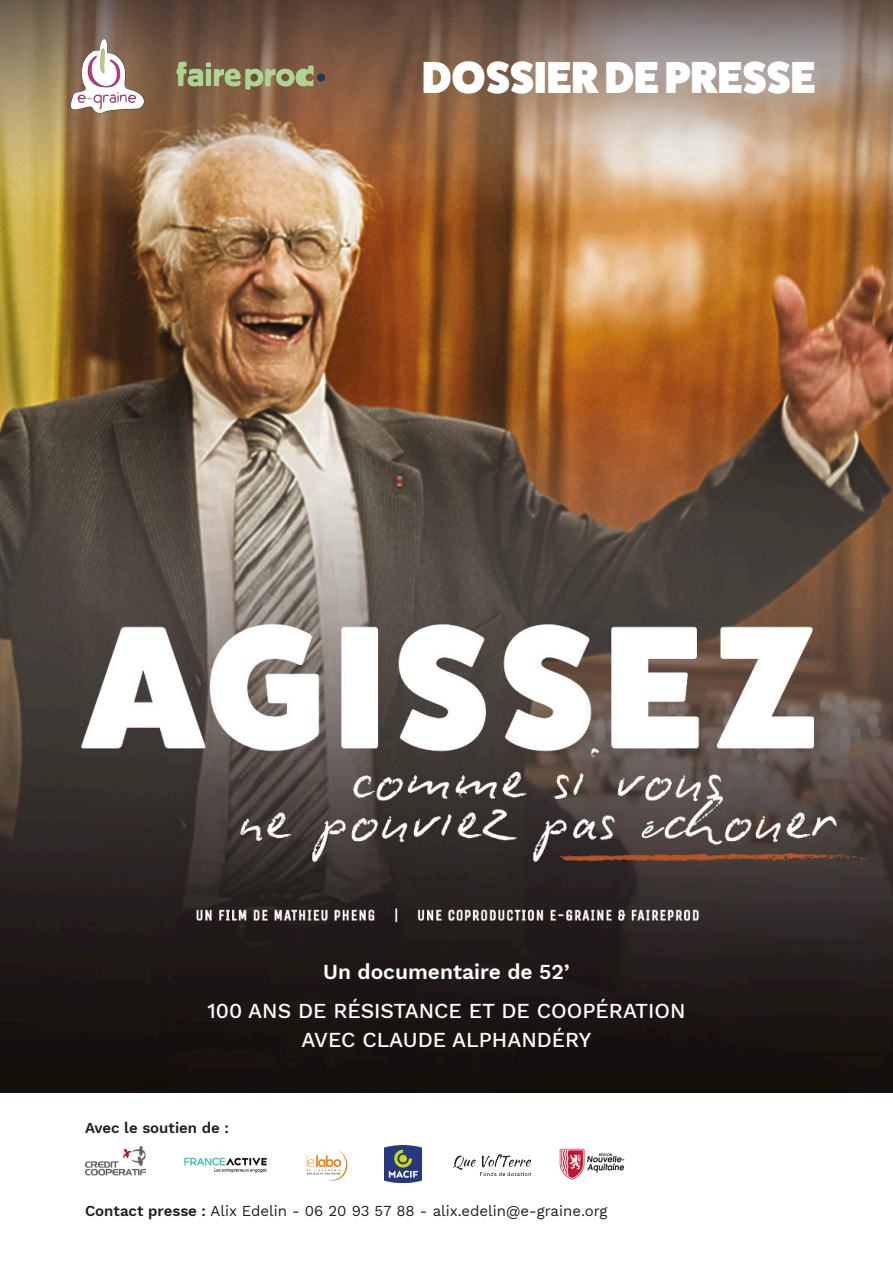
<style>
.page{position:relative;width:893px;height:1263px;background:#fff}
.page>*{position:absolute;margin:0;border:0;box-sizing:border-box;transform-origin:0 0}
.t1{font:800 45px "Fat Frank";color:#fff}
.t2{font:500 21px "Work Sans";color:#fff}
.t3{font:600 21px "Work Sans";color:#fff}
.t4{font:15px "Work Sans";color:#231f20}
.t5{font:600 15px "Work Sans";color:#231f20}
.s1{font-weight:600}
</style>
<div class="page">
<img style="left:0;top:0;width:893px;height:1093px">
<img style="left:70px;top:38px;width:75px;height:75px">
<svg style="left:176px;top:62px;width:137px;height:28px"></svg>
<div style="left:317px;top:74px;width:8px;height:7px;background:#20365c;border-radius:50%"></div>
<div style="left:200px;top:956px;width:492px;height:99px;background:#1b1514"></div>
<img style="left:306px;top:1150px;width:42px;height:31px">
<img style="left:85px;top:1146px;width:61px;height:30px">
<img style="left:559px;top:1148px;width:66px;height:32px">
<img style="left:184px;top:1157px;width:83px;height:16px">
<img style="left:385px;top:1146px;width:37px;height:36px">
<img style="left:454px;top:1154px;width:77px;height:21px">
<p class="t1" style="left:422px;top:51px;width:395px">DOSSIER DE PRESSE</p>
<p class="t3" style="left:323px;top:956px;width:248px">Un documentaire de 52’</p>
<p class="t2" style="left:207px;top:995px;width:480px">100 ANS DE RÉSISTANCE ET DE COOPÉRATION</p>
<p class="t2" style="left:302px;top:1024px;width:291px">AVEC CLAUDE ALPHANDÉRY</p>
<p class="t5" style="left:85px;top:1117px;width:145px">Avec le soutien de :</p>
<p class="t4" style="left:85px;top:1200px;width:524px"><span class="s1">Contact presse :</span> Alix Edelin - 06 20 93 57 88 - alix.edelin@e-graine.org</p>
</div>
